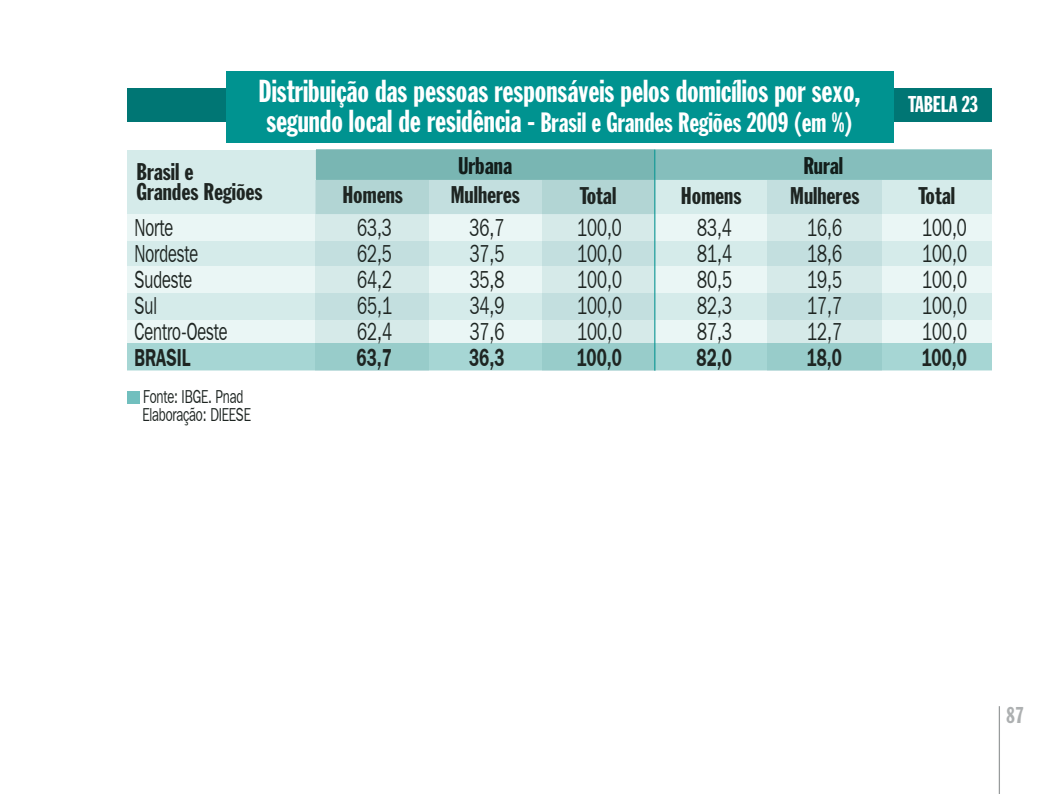
<style>
.page{position:relative;width:1063px;height:794px;background:#fff}
.page>*{position:absolute;margin:0;border:0;box-sizing:border-box;transform-origin:0 0}
.t1{font:31.25px "Franklin Gothic Extra Cond";color:#fff}
.t2{font:27.5px "Franklin Gothic Extra Cond";color:#fff}
.t3{font:24.5px "Franklin Gothic IT Cby BT";color:#1e2522;scale:.68 1}
.t4{font:600 24.5px "Franklin Gothic IT Cby BT";color:#1e2522;scale:.68 1}
.t5{font:23.75px/20px "Franklin Gothic Extra Cond";color:#1e2522;scale:1.08 1}
.t6{font:22.5px "Franklin Gothic Extra Cond";color:#fff}
.t7{font:22.5px "Franklin Gothic Extra Cond";color:#adb0b1}
.t8{font:18.75px/17.5px "Franklin Gothic IT Cby BT";letter-spacing:-.01em;color:#1e2522;scale:.7 1}
.s1{font-size:31.25px}
</style>
<div class="page">
<div style="left:128px;top:89px;width:864px;height:33px;background:#007674"></div>
<div style="left:226px;top:71px;width:668px;height:71px;background:#009390"></div>
<hr style="left:999px;top:706px;width:1px;height:88px;background:#989b9c">
<svg style="left:127px;top:150px;width:865px;height:170px;background:#d3eae9"></svg>
<div style="left:127px;top:214px;width:865px;height:27px;background:#eaf6f5"></div>
<div style="left:127px;top:266px;width:865px;height:27px;background:#eaf6f5"></div>
<div style="left:127px;top:320px;width:865px;height:26px;background:#eaf6f5"></div>
<div style="left:127px;top:391px;width:13px;height:12px;background:#71bfbe"></div>
<div style="left:127px;top:343px;width:865px;height:27px;background:#a6d6d4"></div>
<svg style="left:316px;top:180px;width:113px;height:190px;background:#c1dede"></svg>
<svg style="left:542px;top:180px;width:112px;height:190px;background:#c1dede"></svg>
<svg style="left:768px;top:180px;width:114px;height:190px;background:#c4e0e0"></svg>
<div style="left:316px;top:150px;width:676px;height:30px;background:#79b6b3"></div>
<hr style="left:654px;top:150px;width:1px;height:220px;background:#009390">
<p class="t1" style="left:258px;top:75px;width:604px">Distribuição das pessoas responsáveis pelos domicílios por sexo,</p>
<p class="t2" style="left:266px;top:108px;width:588px"><span class="s1">segundo local de residência -</span> Brasil e Grandes Regiões 2009 (em %)</p>
<p class="t5" style="left:137px;top:162px;width:118px">Brasil e<br>Grandes Regiões</p>
<p class="t5" style="left:458px;top:156px;width:51px">Urbana</p>
<p class="t5" style="left:803px;top:156px;width:38px">Rural</p>
<p class="t6" style="left:908px;top:92px;width:71px">Tabe la 23</p>
<p class="t5" style="left:451px;top:185px;width:66px">Mulheres</p>
<p class="t5" style="left:342px;top:185px;width:58px">Homens</p>
<p class="t5" style="left:580px;top:186px;width:35px">Total</p>
<p class="t5" style="left:681px;top:186px;width:58px">Homens</p>
<p class="t5" style="left:790px;top:186px;width:66px">Mulheres</p>
<p class="t5" style="left:919px;top:186px;width:35px">Total</p>
<p class="t3" style="left:134px;top:212px;width:59px">Norte</p>
<p class="t3" style="left:357px;top:212px;width:53px">63,3</p>
<p class="t3" style="left:470px;top:212px;width:53px">36,7</p>
<p class="t3" style="left:577px;top:212px;width:67px">100,0</p>
<p class="t3" style="left:697px;top:212px;width:53px">83,4</p>
<p class="t3" style="left:807px;top:212px;width:53px">16,6</p>
<p class="t3" style="left:922px;top:212px;width:67px">100,0</p>
<p class="t3" style="left:134px;top:238px;width:95px">Nordeste</p>
<p class="t3" style="left:357px;top:238px;width:53px">62,5</p>
<p class="t3" style="left:470px;top:238px;width:53px">37,5</p>
<p class="t3" style="left:577px;top:238px;width:67px">100,0</p>
<p class="t3" style="left:697px;top:238px;width:53px">81,4</p>
<p class="t3" style="left:807px;top:238px;width:53px">18,6</p>
<p class="t3" style="left:922px;top:238px;width:67px">100,0</p>
<p class="t3" style="left:134px;top:264px;width:87px">Sudeste</p>
<p class="t3" style="left:357px;top:264px;width:53px">64,2</p>
<p class="t3" style="left:470px;top:264px;width:53px">35,8</p>
<p class="t3" style="left:577px;top:264px;width:67px">100,0</p>
<p class="t3" style="left:697px;top:264px;width:53px">80,5</p>
<p class="t3" style="left:807px;top:264px;width:53px">19,5</p>
<p class="t3" style="left:922px;top:264px;width:67px">100,0</p>
<p class="t3" style="left:134px;top:290px;width:35px">Sul</p>
<p class="t3" style="left:357px;top:290px;width:53px">65,1</p>
<p class="t3" style="left:470px;top:290px;width:53px">34,9</p>
<p class="t3" style="left:577px;top:290px;width:67px">100,0</p>
<p class="t3" style="left:697px;top:290px;width:53px">82,3</p>
<p class="t3" style="left:807px;top:290px;width:53px">17,7</p>
<p class="t3" style="left:922px;top:290px;width:67px">100,0</p>
<p class="t3" style="left:134px;top:316px;width:139px">Centro-Oeste</p>
<p class="t3" style="left:357px;top:316px;width:53px">62,4</p>
<p class="t3" style="left:470px;top:316px;width:53px">37,6</p>
<p class="t3" style="left:577px;top:316px;width:67px">100,0</p>
<p class="t3" style="left:697px;top:316px;width:53px">87,3</p>
<p class="t3" style="left:807px;top:316px;width:53px">12,7</p>
<p class="t3" style="left:922px;top:316px;width:67px">100,0</p>
<p class="t4" style="left:134px;top:341px;width:28px">BRASIL</p>
<p class="t4" style="left:357px;top:341px;width:54px">63,7</p>
<p class="t4" style="left:469px;top:341px;width:54px">36,3</p>
<p class="t4" style="left:577px;top:341px;width:68px">100,0</p>
<p class="t4" style="left:697px;top:341px;width:54px">82,0</p>
<p class="t4" style="left:807px;top:341px;width:54px">18,0</p>
<p class="t4" style="left:922px;top:341px;width:68px">100,0</p>
<p class="t8" style="left:142px;top:387px;width:156px">Fonte: IBGE. Pnad<br>Elaboração: DIEESE</p>
<p class="t7" style="left:1006px;top:702px;width:18px">87</p>
</div>
